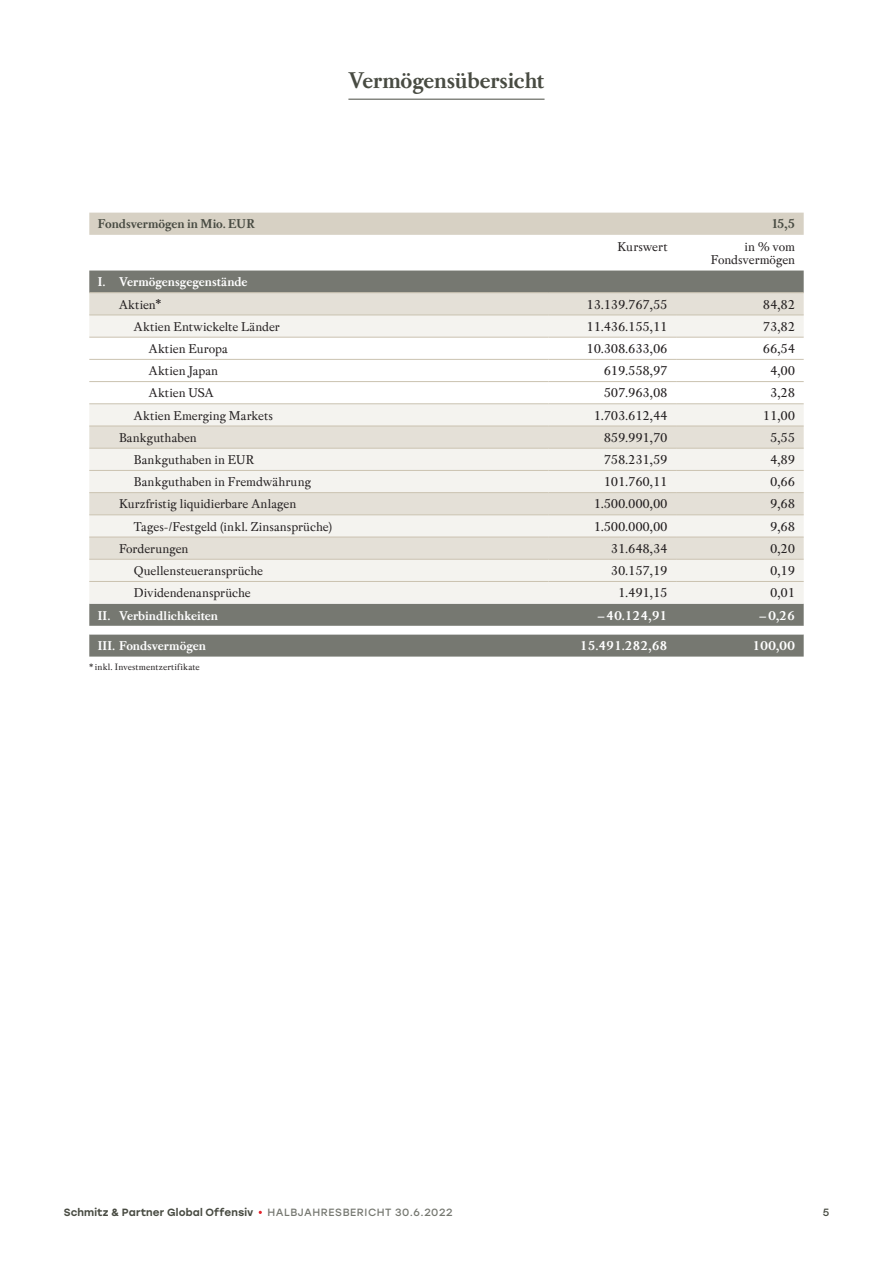
<style>
.page{position:relative;width:893px;height:1263px;background:#fff}
.page>*{position:absolute;margin:0;border:0;box-sizing:border-box;transform-origin:0 0}
.t1{font:700 24px "Pradell";letter-spacing:-.01em;color:#484b42}
.t2{font:13.5px/13.5px "Pradell";letter-spacing:-.005em;color:#231f20;text-align:right}
.t3{font:700 13.5px "Pradell";letter-spacing:-.005em;color:#fff}
.t4{font:700 13.5px "Pradell";letter-spacing:-.005em;color:#484b42}
.t5{font:500 10.5px "Stolzl";letter-spacing:.01em;color:#484b42}
.t6{font:10.5px "Stolzl";letter-spacing:.05em;color:#767871}
.t7{font:10.5px "Stolzl";color:#484b42}
.t8{font:9.75px "Pradell";letter-spacing:.015em;color:#231f20}
</style>
<div class="page">
<div style="left:89px;top:213px;width:715px;height:22px;background:#d7d1c4"></div>
<div style="left:89px;top:271px;width:715px;height:386px;background:#767871"></div>
<div style="left:89px;top:293px;width:715px;height:21px;background:#e4e0d7"></div>
<svg style="left:89px;top:315px;width:715px;height:289px;fill:#f4f3ef"></svg>
<svg style="left:89px;top:626px;width:715px;height:8px"></svg>
<hr style="left:89px;top:292px;width:460px;height:1px;background:#cac2b0">
<hr style="left:549px;top:292px;width:127px;height:1px;background:#cac2b0">
<hr style="left:676px;top:292px;width:128px;height:1px;background:#cac2b0">
<hr style="left:89px;top:314px;width:460px;height:1px;background:#cac2b0">
<hr style="left:549px;top:314px;width:127px;height:1px;background:#cac2b0">
<hr style="left:676px;top:314px;width:128px;height:1px;background:#cac2b0">
<hr style="left:89px;top:337px;width:460px;height:1px;background:#cac2b0">
<hr style="left:549px;top:337px;width:127px;height:1px;background:#cac2b0">
<hr style="left:676px;top:337px;width:128px;height:1px;background:#cac2b0">
<hr style="left:89px;top:359px;width:460px;height:1px;background:#cac2b0">
<hr style="left:549px;top:359px;width:127px;height:1px;background:#cac2b0">
<hr style="left:676px;top:359px;width:128px;height:1px;background:#cac2b0">
<hr style="left:89px;top:381px;width:460px;height:1px;background:#cac2b0">
<hr style="left:549px;top:381px;width:127px;height:1px;background:#cac2b0">
<hr style="left:676px;top:381px;width:128px;height:1px;background:#cac2b0">
<hr style="left:89px;top:403px;width:460px;height:1px;background:#cac2b0">
<hr style="left:549px;top:403px;width:127px;height:1px;background:#cac2b0">
<hr style="left:676px;top:403px;width:128px;height:1px;background:#cac2b0">
<hr style="left:89px;top:426px;width:460px;height:1px;background:#cac2b0">
<hr style="left:549px;top:426px;width:127px;height:1px;background:#cac2b0">
<hr style="left:676px;top:426px;width:128px;height:1px;background:#cac2b0">
<hr style="left:89px;top:448px;width:460px;height:1px;background:#cac2b0">
<hr style="left:549px;top:448px;width:127px;height:1px;background:#cac2b0">
<hr style="left:676px;top:448px;width:128px;height:1px;background:#cac2b0">
<hr style="left:89px;top:470px;width:460px;height:1px;background:#cac2b0">
<hr style="left:549px;top:470px;width:127px;height:1px;background:#cac2b0">
<hr style="left:676px;top:470px;width:128px;height:1px;background:#cac2b0">
<hr style="left:89px;top:492px;width:460px;height:1px;background:#cac2b0">
<hr style="left:549px;top:492px;width:127px;height:1px;background:#cac2b0">
<hr style="left:676px;top:492px;width:128px;height:1px;background:#cac2b0">
<hr style="left:89px;top:514px;width:460px;height:1px;background:#cac2b0">
<hr style="left:549px;top:514px;width:127px;height:1px;background:#cac2b0">
<hr style="left:676px;top:514px;width:128px;height:1px;background:#cac2b0">
<hr style="left:89px;top:537px;width:460px;height:1px;background:#cac2b0">
<hr style="left:549px;top:537px;width:127px;height:1px;background:#cac2b0">
<hr style="left:676px;top:537px;width:128px;height:1px;background:#cac2b0">
<hr style="left:89px;top:559px;width:460px;height:1px;background:#cac2b0">
<hr style="left:549px;top:559px;width:127px;height:1px;background:#cac2b0">
<hr style="left:676px;top:559px;width:128px;height:1px;background:#cac2b0">
<hr style="left:89px;top:581px;width:460px;height:1px;background:#cac2b0">
<hr style="left:549px;top:581px;width:127px;height:1px;background:#cac2b0">
<hr style="left:676px;top:581px;width:128px;height:1px;background:#cac2b0">
<hr style="left:348px;top:99px;width:197px;height:1px;background:#484b42">
<h1 class="t1" style="left:348px;top:66px;width:198px">Vermögensübersicht</h1>
<p class="t4" style="left:98px;top:216px;width:159px">Fondsvermögen in Mio. EUR</p>
<p class="t4" style="left:772px;top:216px;width:24px">15,5</p>
<p class="t2" style="left:617px;top:239px;width:52px">Kurswert</p>
<p class="t2" style="left:711px;top:239px;width:86px">in % vom<br>Fondsvermögen</p>
<p class="t3" style="left:98px;top:274px;width:151px">I. Vermögensgegenstände</p>
<p class="t2" style="left:119px;top:297px;width:44px">Aktien*</p>
<p class="t2" style="left:587px;top:297px;width:82px">13.139.767,55</p>
<p class="t2" style="left:763px;top:297px;width:34px">84,82</p>
<p class="t2" style="left:134px;top:319px;width:147px">Aktien Entwickelte Länder</p>
<p class="t2" style="left:587px;top:319px;width:82px">11.436.155,11</p>
<p class="t2" style="left:763px;top:319px;width:34px">73,82</p>
<p class="t2" style="left:149px;top:342px;width:80px">Aktien Europa</p>
<p class="t2" style="left:587px;top:342px;width:82px">10.308.633,06</p>
<p class="t2" style="left:763px;top:342px;width:34px">66,54</p>
<p class="t2" style="left:149px;top:364px;width:71px">Aktien Japan</p>
<p class="t2" style="left:604px;top:364px;width:65px">619.558,97</p>
<p class="t2" style="left:770px;top:364px;width:27px">4,00</p>
<p class="t2" style="left:149px;top:386px;width:66px">Aktien USA</p>
<p class="t2" style="left:604px;top:386px;width:65px">507.963,08</p>
<p class="t2" style="left:770px;top:386px;width:27px">3,28</p>
<p class="t2" style="left:134px;top:408px;width:141px">Aktien Emerging Markets</p>
<p class="t2" style="left:594px;top:408px;width:75px">1.703.612,44</p>
<p class="t2" style="left:763px;top:408px;width:34px">11,00</p>
<p class="t2" style="left:119px;top:430px;width:79px">Bankguthaben</p>
<p class="t2" style="left:604px;top:430px;width:65px">859.991,70</p>
<p class="t2" style="left:770px;top:430px;width:27px">5,55</p>
<p class="t2" style="left:134px;top:453px;width:122px">Bankguthaben in EUR</p>
<p class="t2" style="left:604px;top:453px;width:65px">758.231,59</p>
<p class="t2" style="left:770px;top:453px;width:27px">4,89</p>
<p class="t2" style="left:134px;top:475px;width:179px">Bankguthaben in Fremdwährung</p>
<p class="t2" style="left:604px;top:475px;width:65px">101.760,11</p>
<p class="t2" style="left:770px;top:475px;width:27px">0,66</p>
<p class="t2" style="left:119px;top:497px;width:179px">Kurzfristig liquidierbare Anlagen</p>
<p class="t2" style="left:594px;top:497px;width:75px">1.500.000,00</p>
<p class="t2" style="left:770px;top:497px;width:27px">9,68</p>
<p class="t2" style="left:134px;top:519px;width:200px">Tages-/Festgeld (inkl. Zinsansprüche)</p>
<p class="t2" style="left:594px;top:519px;width:75px">1.500.000,00</p>
<p class="t2" style="left:770px;top:519px;width:27px">9,68</p>
<p class="t2" style="left:119px;top:541px;width:71px">Forderungen</p>
<p class="t2" style="left:611px;top:541px;width:58px">31.648,34</p>
<p class="t2" style="left:770px;top:541px;width:27px">0,20</p>
<p class="t2" style="left:134px;top:564px;width:131px">Quellensteueransprüche</p>
<p class="t2" style="left:611px;top:564px;width:58px">30.157,19</p>
<p class="t2" style="left:770px;top:564px;width:27px">0,19</p>
<p class="t2" style="left:134px;top:586px;width:119px">Dividendenansprüche</p>
<p class="t2" style="left:618px;top:586px;width:51px">1.491,15</p>
<p class="t2" style="left:770px;top:586px;width:27px">0,01</p>
<p class="t3" style="left:98px;top:607px;width:122px">II. Verbindlichkeiten</p>
<p class="t3" style="left:597px;top:607px;width:72px">–40.124,91</p>
<p class="t3" style="left:759px;top:607px;width:38px">–0,26</p>
<p class="t3" style="left:98px;top:638px;width:110px">III. Fondsvermögen</p>
<p class="t3" style="left:580px;top:638px;width:89px">15.491.282,68</p>
<p class="t3" style="left:752px;top:638px;width:44px">100,00</p>
<p class="t8" style="left:89px;top:661px;width:112px">*inkl. Investmentzertifikate</p>
<p class="t5" style="left:64px;top:1205px;width:191px">Schmitz &amp; Partner Global Offensiv</p>
<p class="t6" style="left:268px;top:1205px;width:186px">HALBJAHRESBERICHT 30.6.2022</p>
<p class="t7" style="left:823px;top:1205px;width:8px">5</p>
</div>
